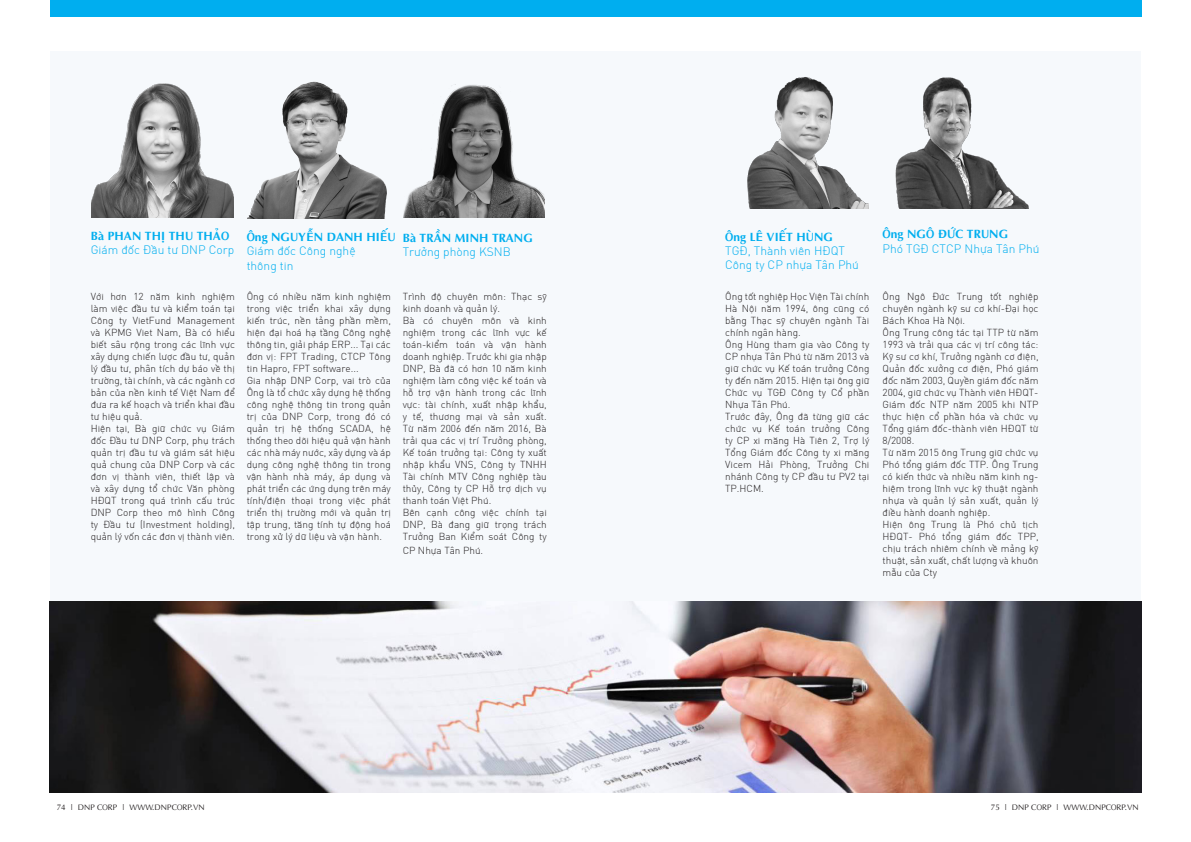
<style>
.page{position:relative;width:1191px;height:842px;background:#fff}
.page>*{position:absolute;margin:0;border:0;box-sizing:border-box;transform-origin:0 0}
.t1{font:12px "SFUDIN Light";color:#00aeef}
.t2{font:700 12px "UTM Aptima";color:#00aeef}
.t3{font:10px/12px "SFUDIN Light";color:#231f20;text-align:justify}
.t4{font:8px "UTM Aptima";color:#231f20}
</style>
<div class="page">
<div style="left:50px;top:51px;width:1090px;height:741px;background:#f6f9fc"></div>
<div style="left:50px;top:0;width:1091px;height:17px;background:#00aeef"></div>
<img style="left:92px;top:83px;width:142px;height:135px">
<img style="left:747px;top:77px;width:121px;height:131px">
<img style="left:895px;top:77px;width:134px;height:131px">
<img style="left:404px;top:84px;width:140px;height:134px">
<img style="left:247px;top:81px;width:140px;height:138px">
<img style="left:50px;top:601px;width:1091px;height:191px">
<p class="t2" style="left:91px;top:226px;width:140px">Bà PHAN THỊ THU THẢO</p>
<p class="t1" style="left:91px;top:240px;width:145px">Giám đốc Đầu tư DNP Corp</p>
<p class="t3" style="left:91px;top:289px;width:146px">Với hơn 12 năm kinh nghiệm làm việc đầu tư và kiểm toán tại Công ty VietFund Management và KPMG Viet Nam, Bà có hiểu biết sâu rộng trong các lĩnh vực xây dựng chiến lược đầu tư, quản lý đầu tư, phân tích dự báo về thị trường, tài chính, và các ngành cơ bản của nền kinh tế Việt Nam để đưa ra kế hoạch và triển khai đầu tư hiệu quả.</p>
<p class="t3" style="left:91px;top:421px;width:146px">Hiện tại, Bà giữ chức vụ Giám đốc Đầu tư DNP Corp, phụ trách quản trị đầu tư và giám sát hiệu quả chung của DNP Corp và các đơn vị thành viên, thiết lập và và xây dựng tổ chức Văn phòng HĐQT trong quá trình cấu trúc DNP Corp theo mô hình Công ty Đầu tư (Investment holding), quản lý vốn các đơn vị thành viên.</p>
<p class="t2" style="left:247px;top:228px;width:150px">Ông NGUYỄN DANH HIẾU</p>
<p class="t1" style="left:247px;top:241px;width:110px">Giám đốc Công nghệ</p>
<p class="t1" style="left:247px;top:256px;width:48px">thông tin</p>
<p class="t2" style="left:403px;top:229px;width:132px">Bà TRẦN MINH TRANG</p>
<p class="t1" style="left:403px;top:242px;width:110px">Trưởng phòng KSNB</p>
<p class="t3" style="left:247px;top:289px;width:146px">Ông có nhiều năm kinh nghiệm trong việc triển khai xây dựng kiến trúc, nền tảng phần mềm, hiện đại hoá hạ tầng Công nghệ thông tin, giải pháp ERP... Tại các đơn vị: FPT Trading, CTCP Tông tin Hapro, FPT software...</p>
<p class="t3" style="left:247px;top:373px;width:146px">Gia nhập DNP Corp, vai trò của Ông là tổ chức xây dựng hệ thống công nghệ thông tin trong quản trị của DNP Corp, trong đó có quản trị hệ thống SCADA, hệ thống theo dõi hiệu quả vận hành các nhà máy nước, xây dựng và áp dụng công nghệ thông tin trong vận hành nhà máy, áp dụng và phát triển các ứng dụng trên máy tính/điện thoại trong việc phát triển thị trường mới và quản trị tập trung, tăng tính tự động hoá trong xử lý dữ liệu và vận hành.</p>
<p class="t3" style="left:403px;top:289px;width:146px">Trình độ chuyên môn: Thạc sỹ kinh doanh và quản lý.</p>
<p class="t3" style="left:403px;top:313px;width:146px">Bà có chuyên môn và kinh nghiệm trong các lĩnh vực kế toán-kiểm toán và vận hành doanh nghiệp. Trước khi gia nhập DNP, Bà đã có hơn 10 năm kinh nghiệm làm công việc kế toán và hỗ trợ vận hành trong các lĩnh vực: tài chính, xuất nhập khẩu, y tế, thương mại và sản xuất.<br>Từ năm 2006 đến năm 2016, Bà trải qua các vị trí Trưởng phòng, Kế toán trưởng tại: Công ty xuất nhập khẩu VNS, Công ty TNHH Tài chính MTV Công nghiệp tàu thủy, Công ty CP Hỗ trợ dịch vụ thanh toán Việt Phú.</p>
<p class="t3" style="left:403px;top:505px;width:146px">Bên cạnh công việc chính tại DNP, Bà đang giữ trọng trách Trưởng Ban Kiểm soát Công ty</p>
<p class="t3" style="left:403px;top:544px;width:82px">CP Nhựa Tân Phú.</p>
<p class="t2" style="left:725px;top:227px;width:109px">Ông LÊ VIẾT HÙNG</p>
<p class="t1" style="left:725px;top:241px;width:121px">TGĐ, Thành viên HĐQT</p>
<p class="t1" style="left:725px;top:255px;width:135px">Công ty CP nhựa Tân Phú</p>
<p class="t3" style="left:725px;top:289px;width:146px">Ông tốt nghiệp Học Viện Tài chính Hà Nội năm 1994, ông cũng có bằng Thạc sỹ chuyên ngành Tài chính ngân hàng.</p>
<p class="t3" style="left:725px;top:337px;width:146px">Ông Hùng tham gia vào Công ty CP nhựa Tân Phú từ năm 2013 và giữ chức vụ Kế toán trưởng Công ty đến năm 2015. Hiện tại ông giữ Chức vụ TGĐ Công ty Cổ phần Nhựa Tân Phú.</p>
<p class="t3" style="left:725px;top:409px;width:146px">Trước đây, Ông đã từng giữ các chức vụ Kế toán trưởng Công ty CP xi măng Hà Tiên 2, Trợ lý Tổng Giám đốc Công ty xi măng Vicem Hải Phòng, Trưởng Chi nhánh Công ty CP đầu tư PV2 tại TP.HCM.</p>
<p class="t2" style="left:882px;top:225px;width:127px">Ông NGÔ ĐỨC TRUNG</p>
<p class="t1" style="left:882px;top:239px;width:158px">Phó TGĐ CTCP Nhựa Tân Phú</p>
<p class="t3" style="left:882px;top:289px;width:157px">Ông Ngô Đức Trung tốt nghiệp chuyên ngành kỹ sư cơ khí-Đại học Bách Khoa Hà Nội.</p>
<p class="t3" style="left:882px;top:325px;width:157px">Ông Trung công tác tại TTP từ năm 1993 và trải qua các vị trí công tác:<br>Kỹ sư cơ khí, Trưởng ngành cơ điện, Quản đốc xưởng cơ điện, Phó giám đốc năm 2003, Quyền giám đốc năm 2004, giữ chức vụ Thành viên HĐQT-Giám đốc NTP năm 2005 khi NTP thực hiện cổ phần hóa và chức vụ Tổng giám đốc-thành viên HĐQT từ 8/2008.</p>
<p class="t3" style="left:882px;top:445px;width:157px">Từ năm 2015 ông Trung giữ chức vụ Phó tổng giám đốc TTP. Ông Trung có kiến thức và nhiều năm kinh ng&shy;hiệm trong lĩnh vực kỹ thuật ngành nhựa và quản lý sản xuất, quản lý điều hành doanh nghiệp.</p>
<p class="t3" style="left:882px;top:517px;width:157px">Hiện ông Trung là Phó chủ tịch HĐQT- Phó tổng giám đốc TPP, chịu trách nhiêm chính về mảng kỹ thuật, sản xuất, chất lượng và khuôn mẫu của Cty</p>
<p class="t4" style="left:57px;top:801px;width:150px">74 | DNP CORP | WWW.DNPCORP.VN</p>
<p class="t4" style="left:990px;top:801px;width:150px">75 | DNP CORP | WWW.DNPCORP.VN</p>
</div>
